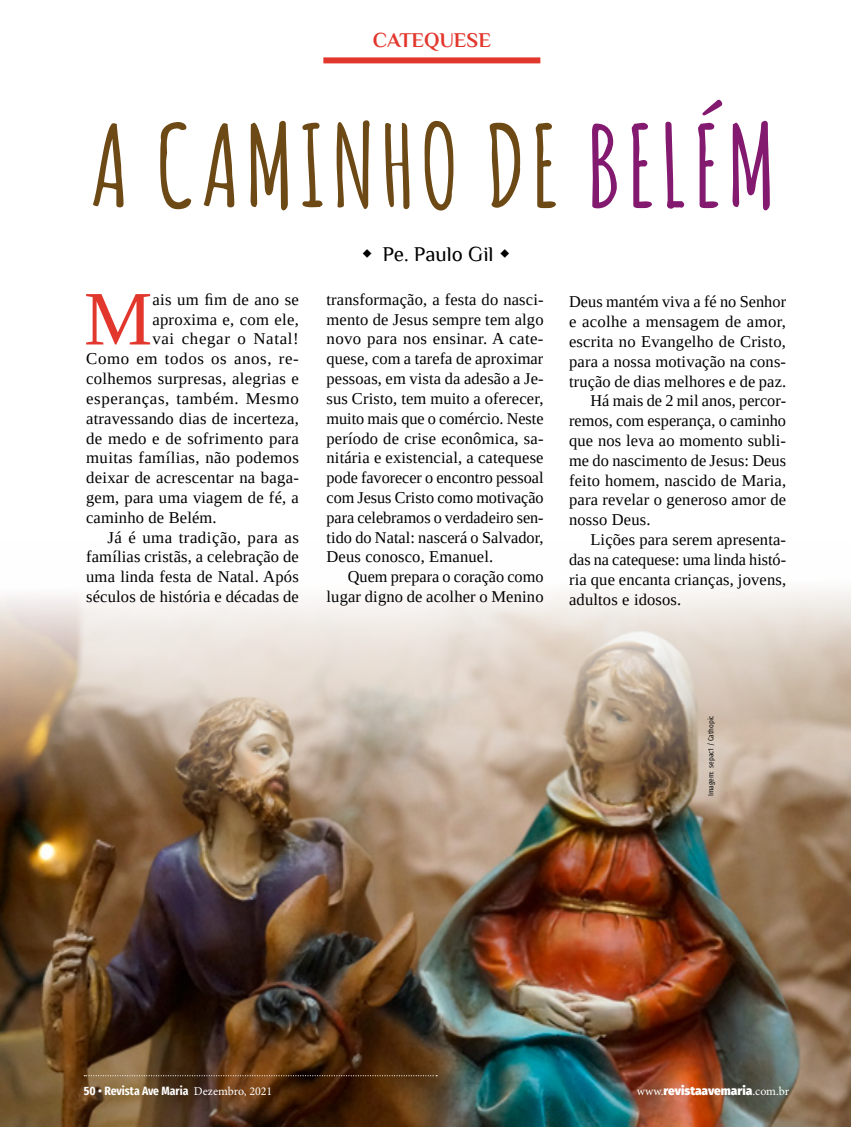
<style>
.page{position:relative;width:851px;height:1127px;background:#fff}
.page>*{position:absolute;margin:0;border:0;box-sizing:border-box;transform-origin:0 0}
.t1{font:700 111.75px "Amatic";letter-spacing:.08em;color:#6d4916}
.t2{font:76.95px "Tinos";color:#e2372d}
.t3{font:21px "Philosopher";color:#000}
.t4{font:700 21px "Philosopher";color:#e2372d}
.t5{font:16.5px/19.8px "Tinos";letter-spacing:.01em;color:#000;text-align:justify}
.t6{font:16.5px "Tinos";letter-spacing:.035em;color:#000}
.t7{font:16.5px "Tinos";letter-spacing:.03em;color:#000}
.t8{font:16.5px "Tinos";letter-spacing:.04em;color:#000}
.t9{font:700 12px "Fira Sans Condensed";color:#fff}
.t10{font:900 12px "Fira Sans";color:#fff}
.t11{font:7.5px "Fira Sans Condensed";color:#000}
.s1{color:#831a70}
.s2{font-family:"Minion Pro";font-weight:400}
</style>
<div class="page">
<img style="left:0;top:589px;width:850px;height:538px">
<div style="left:323px;top:57px;width:217px;height:6px;background:#e2372d"></div>
<svg style="left:84px;top:1075px;width:353px;height:1px"></svg>
<p class="t4" style="left:373px;top:29px;width:120px">CATEQUESE</p>
<h1 class="t1" style="left:91px;top:86px;width:683px">A CAMINHO DE <span class="s1">BELÉM</span></h1>
<h2 class="t2" style="left:84px;top:269px;width:70px">M</h2>
<p class="t5" style="left:152px;top:289px;width:148px">ais um fim de ano se</p>
<p class="t5" style="left:152px;top:309px;width:148px">aproxima e, com ele,</p>
<p class="t8" style="left:152px;top:328px;width:148px">vai chegar o Natal!</p>
<p class="t6" style="left:86px;top:348px;width:214px">Como em todos os anos, re-</p>
<p class="t5" style="left:86px;top:369px;width:214px">colhemos surpresas, alegrias e</p>
<p class="t6" style="left:86px;top:388px;width:214px">esperanças, também. Mesmo</p>
<p class="t5" style="left:86px;top:408px;width:214px">atravessando dias de incerteza,</p>
<p class="t5" style="left:86px;top:428px;width:214px">de medo e de sofrimento para</p>
<p class="t5" style="left:86px;top:448px;width:214px">muitas famílias, não podemos</p>
<p class="t5" style="left:86px;top:468px;width:214px">deixar de acrescentar na baga-</p>
<p class="t5" style="left:86px;top:487px;width:214px">gem, para uma viagem de fé, a</p>
<p class="t5" style="left:86px;top:507px;width:132px">caminho de Belém.</p>
<p class="t7" style="left:107px;top:526px;width:193px">Já é uma tradição, para as</p>
<p class="t5" style="left:86px;top:547px;width:214px">famílias cristãs, a celebração de</p>
<p class="t5" style="left:86px;top:567px;width:214px">uma linda festa de Natal. Após</p>
<p class="t5" style="left:86px;top:586px;width:214px">séculos de história e décadas de</p>
<p class="t3" style="left:382px;top:243px;width:113px">Pe. Paulo Gil</p>
<p class="t5" style="left:326px;top:289px;width:218px">transformação, a festa do nasci&shy;mento de Jesus sempre tem algo novo para nos ensinar. A cate&shy;quese, com a tarefa de aproximar pessoas, em vista da adesão a Je&shy;sus Cristo, tem muito a oferecer, muito mais que o comércio. Neste período de crise econômica, sa&shy;nitária e existencial, a catequese pode favorecer o encontro pessoal com Jesus Cristo como motivação para celebramos o verdadeiro sen&shy;tido do Natal: nascerá o Salvador, Deus conosco, Emanuel.</p>
<p class="t5" style="left:326px;top:567px;width:218px;text-align:right">Quem prepara o coração como lugar digno de acolher o Menino</p>
<p class="t5" style="left:569px;top:292px;width:218px">Deus mantém viva a fé no Senhor</p>
<p class="t5" style="left:569px;top:312px;width:218px">e acolhe a mensagem de amor,</p>
<p class="t5" style="left:569px;top:331px;width:218px">escrita no Evangelho de Cristo,</p>
<p class="t5" style="left:569px;top:351px;width:218px">para a nossa motivação na cons-</p>
<p class="t5" style="left:569px;top:371px;width:218px">trução de dias melhores e de paz.</p>
<p class="t5" style="left:590px;top:391px;width:197px">Há mais de 2 mil anos, percor-</p>
<p class="t5" style="left:569px;top:411px;width:218px">remos, com esperança, o caminho</p>
<p class="t5" style="left:569px;top:430px;width:218px">que nos leva ao momento subli-</p>
<p class="t5" style="left:569px;top:450px;width:218px">me do nascimento de Jesus: Deus</p>
<p class="t5" style="left:569px;top:470px;width:218px">feito homem, nascido de Maria,</p>
<p class="t5" style="left:569px;top:490px;width:218px">para revelar o generoso amor de</p>
<p class="t5" style="left:569px;top:510px;width:83px">nosso Deus.</p>
<p class="t5" style="left:590px;top:529px;width:197px">Lições para serem apresenta-</p>
<p class="t5" style="left:569px;top:549px;width:218px">das na catequese: uma linda histó-</p>
<p class="t5" style="left:569px;top:569px;width:218px">ria que encanta crianças, jovens,</p>
<p class="t5" style="left:569px;top:589px;width:114px">adultos e idosos.</p>
<p class="t11" style="left:703px;top:796px;width:82px;rotate:-90deg">Imagem: sepac1 / Cathopic</p>
<p class="t9" style="left:84px;top:1080px;width:190px">50 • Revista Ave Maria <span class="s2">Dezembro, 2021</span></p>
<p class="t10" style="left:636px;top:1080px;width:154px"><span class="s2">www.</span>revistaavemaria<span class="s2">.com.br</span></p>
</div>
